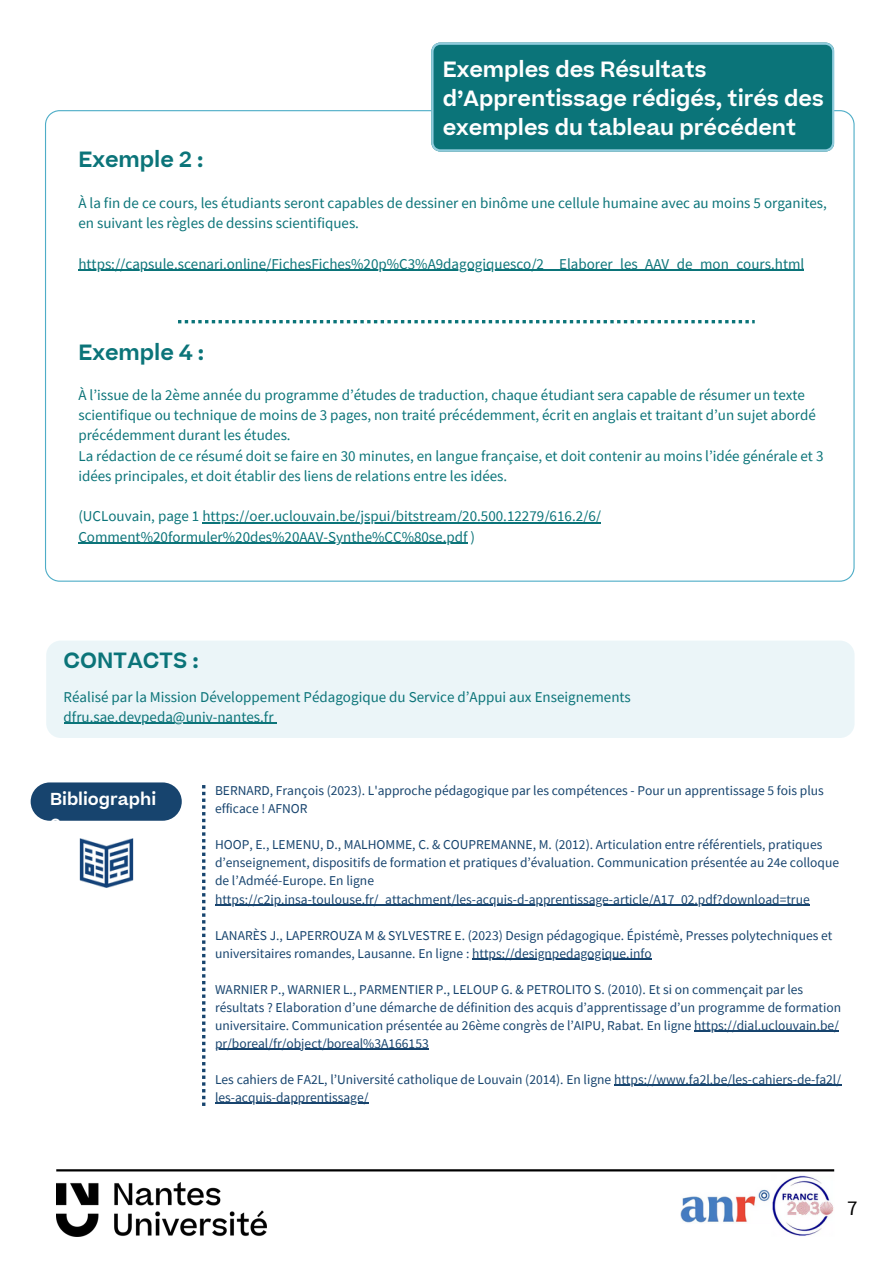
<style>
.page{position:relative;width:894px;height:1264px;background:#fff}
.page>*{position:absolute;margin:0;border:0;box-sizing:border-box;transform-origin:0 0}
.t1{font:600 21px/29.2px "Beatrice";color:#fff}
.t2{font:600 21px "Beatrice";color:#0b7479}
.t3{font:21px "Source Sans Pro";color:#000}
.t4{font:600 16.5px/22.5px "Beatrice";color:#fff}
.t5{font:15px/20.2px "Source Sans Pro";color:#0b7479}
.t6{font:13.5px/18px "Source Sans Pro";color:#17446e}
</style>
<div class="page">
<img style="left:56px;top:1182px;width:211px;height:54px">
<hr style="left:56px;top:1169px;width:778px;height:2px;background:#000">
<svg style="left:45px;top:110px;width:809px;height:471px"></svg>
<div style="left:431px;top:43px;width:403px;height:108px;background:#0b7479"></div>
<svg style="left:178px;top:320px;width:576px;height:3px"></svg>
<div style="left:31px;top:782px;width:151px;height:38px;background:#17446e;border-radius:19px"></div>
<svg style="left:202px;top:785px;width:3px;height:320px"></svg>
<img style="left:79px;top:838px;width:55px;height:49px">
<hr style="left:215px;top:904px;width:594px;height:1px;background:#17446e">
<hr style="left:472px;top:958px;width:179px;height:1px;background:#17446e">
<hr style="left:694px;top:1030px;width:144px;height:1px;background:#17446e">
<hr style="left:215px;top:1048px;width:213px;height:1px;background:#17446e">
<hr style="left:613px;top:1084px;width:227px;height:1px;background:#17446e">
<hr style="left:215px;top:1102px;width:153px;height:1px;background:#17446e">
<hr style="left:78px;top:270px;width:726px;height:1px;background:#0b7479">
<hr style="left:202px;top:522px;width:399px;height:1px;background:#0b7479">
<hr style="left:78px;top:543px;width:389px;height:1px;background:#0b7479">
<div style="left:46px;top:641px;width:808px;height:97px;background:#ebf5f8"></div>
<hr style="left:64px;top:723px;width:209px;height:1px;background:#0b7479">
<img style="left:680px;top:1189px;width:90px;height:34px">
<img style="left:772px;top:1175px;width:62px;height:61px">
<h1 class="t2" style="left:78px;top:152px;width:126px">Exemple 2 :</h1>
<h1 class="t1" style="left:442px;top:57px;width:382px">Exemples des Résultats d’Apprentissage rédigés, tirés des exemples du tableau précédent</h1>
<p class="t5" style="left:78px;top:192px;width:749px">À la fin de ce cours, les étudiants seront capables de dessiner en binôme une cellule humaine avec au moins 5 organites, en suivant les règles de dessins scientifiques.</p>
<p class="t5" style="left:78px;top:253px;width:727px">https://capsule.scenari.online/FichesFiches%20p%C3%A9dagogiquesco/2__Elaborer_les_AAV_de_mon_cours.html</p>
<h1 class="t2" style="left:78px;top:344px;width:127px">Exemple 4 :</h1>
<p class="t5" style="left:78px;top:384px;width:746px">À l’issue de la 2ème année du programme d’études de traduction, chaque étudiant sera capable de résumer un texte scientifique ou technique de moins de 3 pages, non traité précédemment, écrit en anglais et traitant d’un sujet abordé précédemment durant les études.<br>La rédaction de ce résumé doit se faire en 30 minutes, en langue française, et doit contenir au moins l’idée générale et 3 idées principales, et doit établir des liens de relations entre les idées.</p>
<p class="t5" style="left:78px;top:506px;width:524px">(UCLouvain, page 1 https://oer.uclouvain.be/jspui/bitstream/20.500.12279/616.2/6/<br>Comment%20formuler%20des%20AAV-Synthe%CC%80se.pdf )</p>
<h1 class="t2" style="left:64px;top:653px;width:137px">CONTACTS :</h1>
<p class="t5" style="left:64px;top:686px;width:568px">Réalisé par la Mission Développement Pédagogique du Service d’Appui aux Enseignements dfru.sae.devpeda@univ-nantes.fr</p>
<p class="t4" style="left:50px;top:790px;width:107px">Bibliographi e</p>
<p class="t6" style="left:215px;top:781px;width:610px">BERNARD, François (2023). L'approche pédagogique par les compétences - Pour un apprentissage 5 fois plus efficace ! AFNOR</p>
<p class="t6" style="left:215px;top:835px;width:625px">HOOP, E., LEMENU, D., MALHOMME, C. &amp; COUPREMANNE, M. (2012). Articulation entre référentiels, pratiques d’enseignement, dispositifs de formation et pratiques d’évaluation. Communication présentée au 24e colloque de l’Adméé-Europe. En ligne https://c2ip.insa-toulouse.fr/_attachment/les-acquis-d-apprentissage-article/A17_02.pdf?download=true</p>
<p class="t6" style="left:215px;top:925px;width:618px">LANARÈS J., LAPERROUZA M &amp; SYLVESTRE E. (2023) Design pédagogique. Épistémè, Presses polytechniques et universitaires romandes, Lausanne. En ligne : https://designpedagogique.info</p>
<p class="t6" style="left:215px;top:979px;width:627px">WARNIER P., WARNIER L., PARMENTIER P., LELOUP G. &amp; PETROLITO S. (2010). Et si on commençait par les résultats ? Elaboration d’une démarche de définition des acquis d’apprentissage d’un programme de formation universitaire. Communication présentée au 26ème congrès de l’AIPU, Rabat. En ligne https://dial.uclouvain.be/ pr/boreal/fr/object/boreal%3A166153</p>
<p class="t6" style="left:215px;top:1069px;width:627px">Les cahiers de FA2L, l’Université catholique de Louvain (2014). En ligne https://www.fa2l.be/les-cahiers-de-fa2l/ les-acquis-dapprentissage/</p>
<h1 class="t3" style="left:846px;top:1194px;width:12px">7</h1>
</div>
